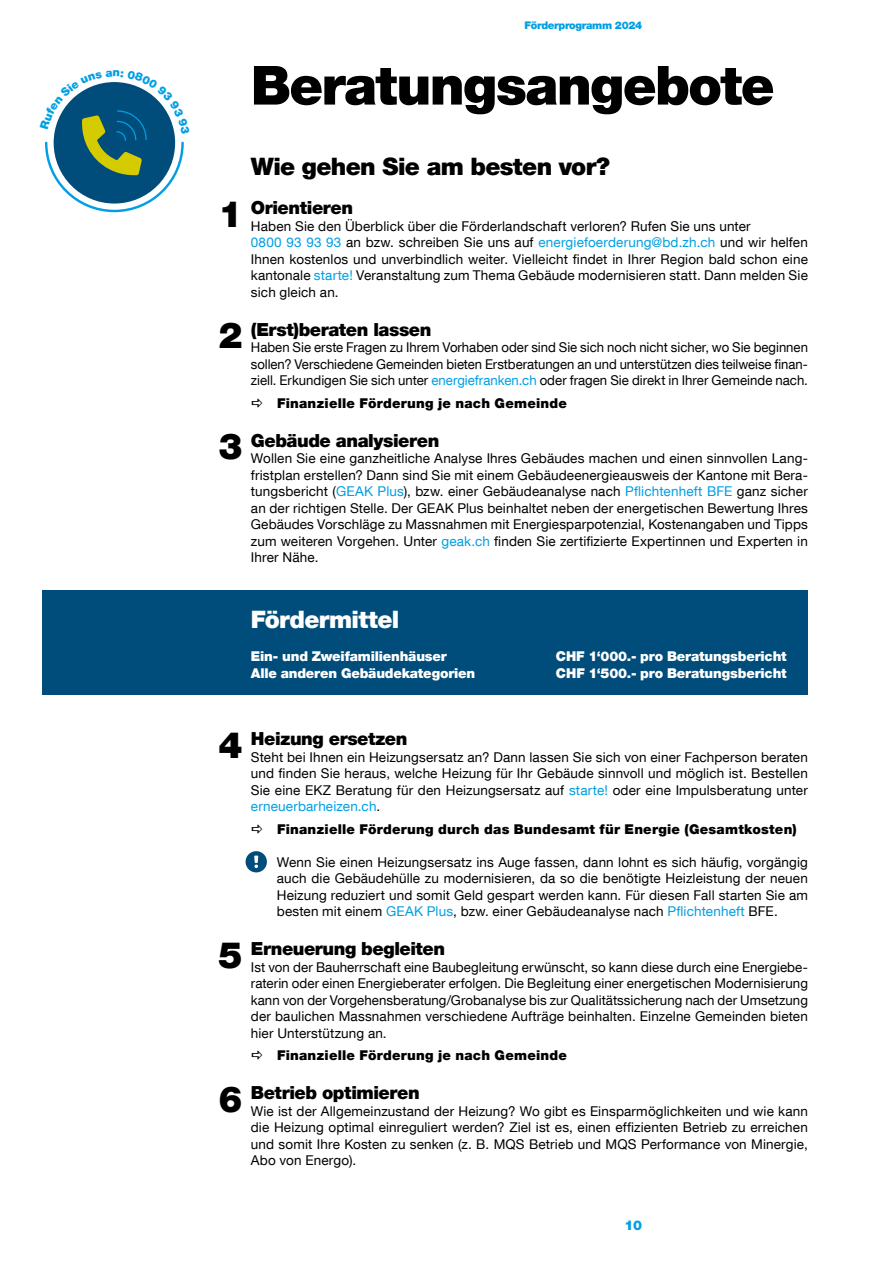
<style>
.page{position:relative;width:893px;height:1263px;background:#fff}
.page>*{position:absolute;margin:0;border:0;box-sizing:border-box;transform-origin:0 0}
.Unterkapitel{font:900 54px "Helvetica Neue LT Com";letter-spacing:-.03em;color:#000}
.Marginalie_Text_8_8{font:900 36px "Helvetica Neue LT Com";color:#000}
.Titel_H3{font:900 24px "Helvetica Neue LT Com";letter-spacing:-.025em;color:#000}
.Titel_H3-2{font:900 24px "Helvetica Neue LT Com";letter-spacing:-.025em;color:#fff}
.Titel_H4{font:900 18px "Helvetica Neue LT Com";letter-spacing:-.025em;color:#000}
.Text_9_11{font:13.5px/16.5px "Helvetica Neue LT Com";letter-spacing:.01em;color:#000;text-align:justify}
.Text_9_11-2{font:900 13.5px "Helvetica Neue LT Com";letter-spacing:.015em;color:#000}
.Lead_9_11{font:900 13.5px "Helvetica Neue LT Com";letter-spacing:-.015em;color:#fff}
.t1{font:900 13.5px "Helvetica Neue LT Com";color:#009fe3}
.t2{font:900 10.5px "Helvetica Neue LT Com";letter-spacing:-.03em;color:#009fe3}
.s1{color:#009fe3}
</style>
<div class="page">
<div style="left:43px;top:590px;width:765px;height:104px;background:#004d7b"></div>
<div style="left:246px;top:851px;width:21px;height:21px;background:#004d7b;border-radius:50%"></div>
<svg style="left:254px;top:855px;width:5px;height:13px"></svg>
<svg style="left:45px;top:82px;width:139px;height:131px"></svg>
<p class="t2" style="left:525px;top:19px;width:119px">Förderprogramm 2024</p>
<h2 class="Unterkapitel" style="left:251px;top:53px;width:525px">Beratungsangebote</h2>
<h4 class="Marginalie_Text_8_8" style="left:218px;top:192px;width:26px">1</h4>
<h4 class="Marginalie_Text_8_8" style="left:218px;top:314px;width:26px">2</h4>
<h4 class="Marginalie_Text_8_8" style="left:218px;top:425px;width:26px">3</h4>
<h3 class="Titel_H3" style="left:251px;top:152px;width:361px">Wie gehen Sie am besten vor?</h3>
<h4 class="Titel_H4" style="left:251px;top:197px;width:104px">Orientieren</h4>
<p class="Text_9_11" style="left:251px;top:217px;width:501px">Haben Sie den Überblick über die Förderlandschaft verloren? Rufen Sie uns unter</p>
<p class="Text_9_11" style="left:251px;top:234px;width:559px"><span class="s1">0800 93 93 93</span> an bzw. schreiben Sie uns auf <span class="s1">energiefoerderung@bd.zh.ch</span> und wir helfen Ihnen kostenlos und unverbindlich weiter. Vielleicht findet in Ihrer Region bald schon eine kantonale <span class="s1">starte!</span> Veranstaltung zum Thema Gebäude modernisieren statt. Dann melden Sie sich gleich an.</p>
<h4 class="Titel_H4" style="left:251px;top:318px;width:182px">(Erst)beraten lassen</h4>
<p class="Text_9_11" style="left:251px;top:339px;width:559px">Haben Sie erste Fragen zu Ihrem Vorhaben oder sind Sie sich noch nicht sicher, wo Sie beginnen sollen? Verschiedene Gemeinden bieten Erstberatungen an und unterstützen dies teilweise finan&shy;ziell. Erkundigen Sie sich unter <span class="s1">energiefranken.ch</span> oder fragen Sie direkt in Ihrer Gemeinde nach.</p>
<p class="Text_9_11-2" style="left:277px;top:395px;width:291px">Finanzielle Förderung je nach Gemeinde</p>
<h4 class="Titel_H4" style="left:251px;top:429px;width:190px">Gebäude analysieren</h4>
<p class="Text_9_11" style="left:251px;top:450px;width:559px">Wollen Sie eine ganzheitliche Analyse Ihres Gebäudes machen und einen sinnvollen Lang&shy;fristplan erstellen? Dann sind Sie mit einem Gebäudeenergieausweis der Kantone mit Bera&shy;tungsbericht (<span class="s1">GEAK Plus</span>), bzw. einer Gebäudeanalyse nach <span class="s1">Pflichtenheft BFE</span> ganz sicher an der richtigen Stelle. Der GEAK Plus beinhaltet neben der energetischen Bewertung Ihres Gebäudes Vorschläge zu Massnahmen mit Energiesparpotenzial, Kostenangaben und Tipps zum weiteren Vorgehen. Unter <span class="s1">geak.ch</span> finden Sie zertifizierte Expertinnen und Experten in Ihrer Nähe.</p>
<h3 class="Titel_H3-2" style="left:251px;top:605px;width:150px">Fördermittel</h3>
<p class="Lead_9_11" style="left:251px;top:648px;width:197px">Ein- und Zweifamilienhäuser</p>
<p class="Lead_9_11" style="left:556px;top:648px;width:232px">CHF 1‘000.- pro Beratungsbericht</p>
<p class="Lead_9_11" style="left:251px;top:665px;width:226px">Alle anderen Gebäudekategorien</p>
<p class="Lead_9_11" style="left:556px;top:665px;width:232px">CHF 1‘500.- pro Beratungsbericht</p>
<h4 class="Marginalie_Text_8_8" style="left:218px;top:724px;width:26px">4</h4>
<h4 class="Marginalie_Text_8_8" style="left:218px;top:933px;width:26px">5</h4>
<h4 class="Marginalie_Text_8_8" style="left:218px;top:1077px;width:26px">6</h4>
<h4 class="Titel_H4" style="left:251px;top:728px;width:158px">Heizung ersetzen</h4>
<p class="Text_9_11" style="left:251px;top:748px;width:559px">Steht bei Ihnen ein Heizungsersatz an? Dann lassen Sie sich von einer Fachperson beraten und finden Sie heraus, welche Heizung für Ihr Gebäude sinnvoll und möglich ist. Bestellen Sie eine EKZ Beratung für den Heizungsersatz auf <span class="s1">starte!</span> oder eine Impulsberatung unter <span class="s1">erneuerbarheizen.ch</span>.</p>
<p class="Text_9_11-2" style="left:277px;top:821px;width:521px">Finanzielle Förderung durch das Bundesamt für Energie (Gesamtkosten)</p>
<p class="Text_9_11" style="left:277px;top:853px;width:533px">Wenn Sie einen Heizungsersatz ins Auge fassen, dann lohnt es sich häufig, vorgängig auch die Gebäudehülle zu modernisieren, da so die benötigte Heizleistung der neuen Heizung reduziert und somit Geld gespart werden kann. Für diesen Fall starten Sie am besten mit einem <span class="s1">GEAK Plus</span>, bzw. einer Gebäudeanalyse nach <span class="s1">Pflichtenheft</span> BFE.</p>
<h4 class="Titel_H4" style="left:251px;top:938px;width:196px">Erneuerung begleiten</h4>
<p class="Text_9_11" style="left:251px;top:958px;width:559px">Ist von der Bauherrschaft eine Baubegleitung erwünscht, so kann diese durch eine Energiebe&shy;raterin oder einen Energieberater erfolgen. Die Begleitung einer energetischen Modernisierung kann von der Vorgehensberatung/Grobanalyse bis zur Qualitätssicherung nach der Umsetzung der baulichen Massnahmen verschiedene Aufträge beinhalten. Einzelne Gemeinden bieten hier Unterstützung an.</p>
<p class="Text_9_11-2" style="left:277px;top:1047px;width:291px">Finanzielle Förderung je nach Gemeinde</p>
<h4 class="Titel_H4" style="left:251px;top:1082px;width:170px">Betrieb optimieren</h4>
<p class="Text_9_11" style="left:251px;top:1102px;width:559px">Wie ist der Allgemeinzustand der Heizung? Wo gibt es Einsparmöglichkeiten und wie kann die Heizung optimal einreguliert werden? Ziel ist es, einen effizienten Betrieb zu erreichen und somit Ihre Kosten zu senken (z. B. MQS Betrieb und MQS Performance von Minergie, Abo von Energo).</p>
<p class="t1" style="left:624px;top:1217px;width:19px">10</p>
</div>
